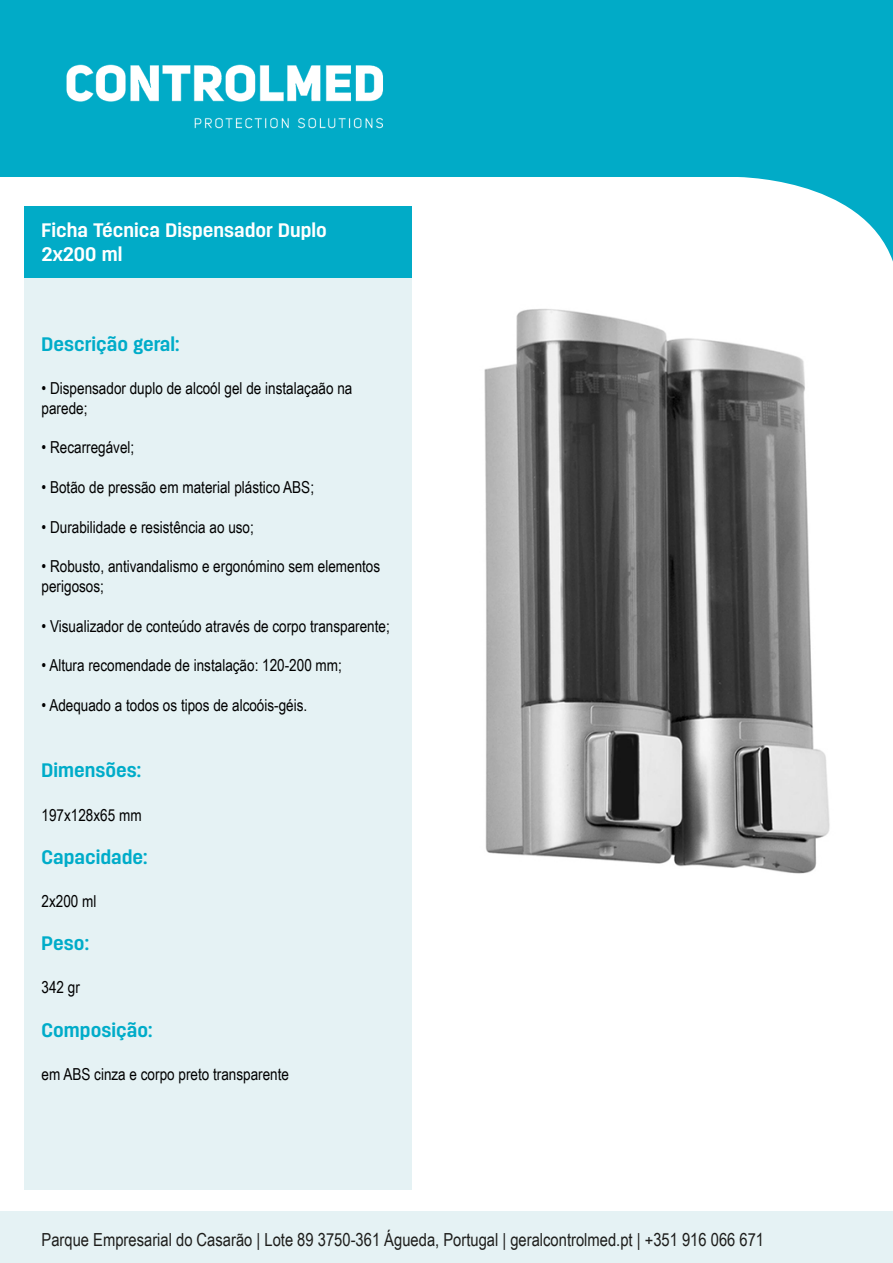
<style>
.page{position:relative;width:893px;height:1263px;background:#fff}
.page>*{position:absolute;margin:0;border:0;box-sizing:border-box;transform-origin:0 0}
.t1{font:700 19.5px "Antartida";color:#00acc9}
.t2{font:700 19.5px/23.4px "Antartida";color:#fff}
.t3{font:18px "Arial Narrow";color:#1d1d1b}
.t4{font:16.5px/19.8px "Arial Narrow";color:#000}
</style>
<div class="page">
<div style="left:24px;top:206px;width:387px;height:983px;background:#e5f2f4"></div>
<div style="left:24px;top:206px;width:387px;height:71px;background:#01abc7"></div>
<div style="left:0;top:0;width:893px;height:177px;background:#01abc7"></div>
<img style="left:66px;top:64px;width:317px;height:65px">
<svg style="left:739px;top:177px;width:154px;height:85px"></svg>
<div style="left:0;top:1212px;width:893px;height:51px;background:#e5f2f4"></div>
<img style="left:484px;top:309px;width:346px;height:565px">
<p class="t2" style="left:42px;top:219px;width:287px">Ficha Técnica Dispensador Duplo<br>2x200 ml</p>
<p class="t1" style="left:42px;top:333px;width:139px">Descrição geral:</p>
<p class="t4" style="left:42px;top:378px;width:312px">• Dispensador duplo de alcoól gel de instalaçaão na parede;</p>
<p class="t4" style="left:42px;top:437px;width:94px">• Recarregável;</p>
<p class="t4" style="left:42px;top:477px;width:274px">• Botão de pressão em material plástico ABS;</p>
<p class="t4" style="left:42px;top:516px;width:214px">• Durabilidade e resistência ao uso;</p>
<p class="t4" style="left:42px;top:556px;width:340px">• Robusto, antivandalismo e ergonómino sem elementos perigosos;</p>
<p class="t4" style="left:42px;top:615px;width:350px">• Visualizador de conteúdo através de corpo transparente;</p>
<p class="t4" style="left:42px;top:655px;width:302px">• Altura recomendade de instalação: 120-200 mm;</p>
<p class="t4" style="left:42px;top:694px;width:267px">• Adequado a todos os tipos de alcoóis-géis.</p>
<p class="t1" style="left:42px;top:760px;width:101px">Dimensões:</p>
<p class="t4" style="left:42px;top:804px;width:102px">197x128x65 mm</p>
<p class="t1" style="left:42px;top:846px;width:108px">Capacidade:</p>
<p class="t4" style="left:42px;top:891px;width:56px">2x200 ml</p>
<p class="t1" style="left:42px;top:932px;width:49px">Peso:</p>
<p class="t4" style="left:42px;top:977px;width:40px">342 gr</p>
<p class="t1" style="left:42px;top:1019px;width:112px">Composição:</p>
<p class="t4" style="left:42px;top:1063px;width:249px">em ABS cinza e corpo preto transparente</p>
<p class="t3" style="left:42px;top:1226px;width:724px">Parque Empresarial do Casarão | Lote 89 3750-361 Águeda, Portugal | geralcontrolmed.pt | +351 916 066 671</p>
</div>
